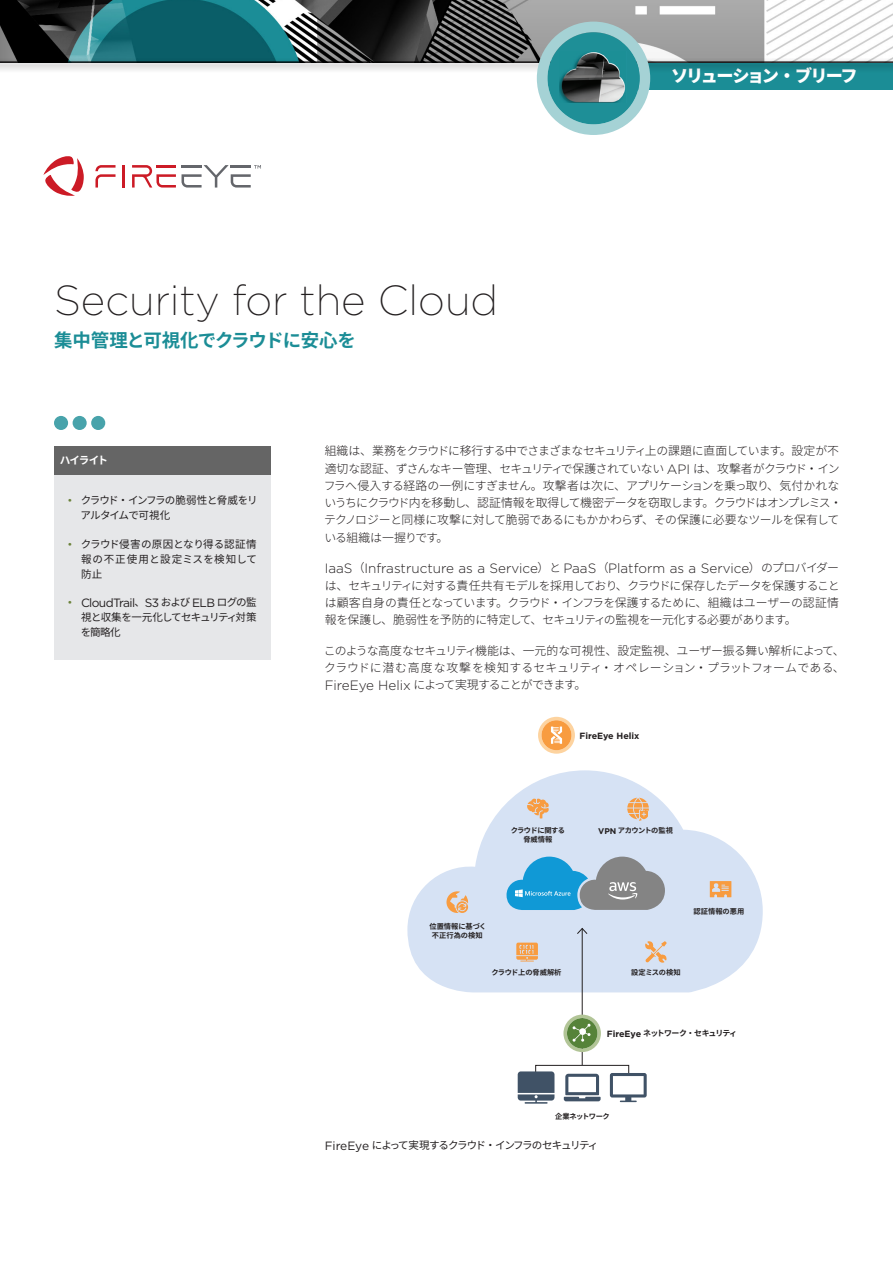
<style>
.page{position:relative;width:893px;height:1263px;background:#fff}
.page>*{position:absolute;margin:0;border:0;box-sizing:border-box;transform-origin:0 0}
.t1{font:200 42px "Gotham";color:#231f20}
.t2{font:700 18.45px "Noto Sans CJ Kjp";letter-spacing:-.035em;color:#1b8d96}
.t3{font:900 17.1px "Noto Sans CJ Kjp";letter-spacing:-.125em;color:#fff}
.Body_Text_9_12{font:300 13.5px "Gotham";color:#231f20}
.t4{font:12px "Gotham";letter-spacing:-.05em;color:#231f20}
.Body_Text_9_12-2{font:300 11.85px/17.2px "Noto Sans CJ Kjp";letter-spacing:-.045em;color:#231f20;text-align:justify}
.t5{font:10.5px/15px "Noto Sans CJ Kjp";letter-spacing:-.055em;color:#231f20}
.t6{font:10.5px "Noto Sans CJ Kjp";letter-spacing:-.11em;color:#231f20}
.t7{font:10.5px/15px "Noto Sans CJ Kjp";letter-spacing:-.075em;color:#231f20}
.t8{font:700 10.5px "Noto Sans CJ Kjp";letter-spacing:-.1em;color:#fff}
.Subhead_Level_1{font:700 9px "Gotham";color:#231f20}
.Subhead_Level_1-2{font:700 7.95px "Noto Sans CJ Kjp";letter-spacing:-.105em;color:#231f20}
.Subhead_Level_1-3{font:700 7.2px/9px "Noto Sans CJ Kjp";letter-spacing:-.015em;color:#231f20;text-align:center}
.Subhead_Level_1-4{font:700 7.2px/9px "Noto Sans CJ Kjp";letter-spacing:-.045em;color:#231f20;text-align:center}
.Subhead_Level_1-5{font:700 7.2px "Noto Sans CJ Kjp";letter-spacing:-.06em;color:#231f20}
.Subhead_Level_1-6{font:700 7.2px "Noto Sans CJ Kjp";letter-spacing:-.065em;color:#231f20}
.s1{font-family:"Gotham";color:#6b823a}
.s2{font-size:10.5px;color:#6b823a}
.s3{font-family:"Noto Sans CJ Kjp";font-size:10.5px}
.s4{font-family:"Gotham";font-size:13.5px}
.s5{font-family:"Noto Sans CJ Kjp";font-size:11.85px}
.s6{font-family:"Gotham";font-size:8.25px}
.s7{font-family:"Gotham";font-size:9px}
.s8{font-family:"Gotham";font-size:12px}
</style>
<div class="page">
<div style="left:610px;top:63px;width:283px;height:27px;background:#1b8d96"></div>
<div style="left:54px;top:446px;width:216px;height:29px;background:#656565"></div>
<div style="left:54px;top:475px;width:216px;height:184px;background:#e6e7e9"></div>
<img style="left:0;top:0;width:893px;height:57px">
<div style="left:0;top:57px;width:893px;height:16px;background:#231f20;opacity:.75"></div>
<hr style="left:0;top:61px;width:893px;height:2px;background:#231f20">
<div style="left:54px;top:416px;width:14px;height:14px;background:#48a3ab;border-radius:50%"></div>
<div style="left:73px;top:416px;width:14px;height:14px;background:#48a3ab;border-radius:50%"></div>
<div style="left:91px;top:416px;width:14px;height:14px;background:#48a3ab;border-radius:50%"></div>
<svg style="left:537px;top:22px;width:113px;height:113px"></svg>
<div style="left:547px;top:32px;width:93px;height:92px;background:#1e8f97;border-radius:50%"></div>
<img style="left:560px;top:52px;width:65px;height:51px">
<svg style="left:407px;top:770px;width:356px;height:222px;fill:#d6e2f4"></svg>
<div style="left:535px;top:1065px;width:94px;height:10px;border:1px solid #231f20"></div>
<svg style="left:518px;top:1071px;width:36px;height:33px"></svg>
<svg style="left:564px;top:1074px;width:37px;height:27px"></svg>
<svg style="left:610px;top:1073px;width:37px;height:29px"></svg>
<svg style="left:527px;top:799px;width:22px;height:19px"></svg>
<svg style="left:627px;top:798px;width:22px;height:23px"></svg>
<svg style="left:446px;top:891px;width:22px;height:22px"></svg>
<svg style="left:710px;top:881px;width:21px;height:16px"></svg>
<svg style="left:645px;top:941px;width:22px;height:22px"></svg>
<svg style="left:516px;top:943px;width:22px;height:18px"></svg>
<hr style="left:582px;top:928px;width:1px;height:137px;background:#231f20">
<svg style="left:576px;top:927px;width:12px;height:8px"></svg>
<svg style="left:507px;top:857px;width:158px;height:53px"></svg>
<svg style="left:563px;top:1014px;width:38px;height:38px"></svg>
<svg style="left:538px;top:717px;width:37px;height:37px"></svg>
<hr style="left:122px;top:165px;width:3px;height:23px;background:#cc1b26">
<svg style="left:95px;top:165px;width:21px;height:23px"></svg>
<svg style="left:43px;top:156px;width:41px;height:40px"></svg>
<svg style="left:132px;top:165px;width:129px;height:23px"></svg>
<p class="t1" style="left:54px;top:274px;width:446px">Security for the Cloud</p>
<p class="t2" style="left:54px;top:330px;width:303px">集中管理と可視化でクラウドに安心を</p>
<p class="t3" style="left:671px;top:66px;width:188px">ソリューション・ブリーフ</p>
<p class="t8" style="left:60px;top:454px;width:50px">ハイライト</p>
<p class="t5" style="left:81px;top:493px;width:179px;text-indent:-13px"><span class="s1">•</span> クラウド・インフラの脆弱性と脅威をリアルタイムで可視化</p>
<p class="t5" style="left:81px;top:537px;width:178px;text-align:justify;text-indent:-14px"><span class="s1">•</span> クラウド侵害の原因となり得る認証情報の不正使用と設定ミスを検知して防止</p>
<p class="t4" style="left:68px;top:595px;width:191px"><span class="s2">•</span> CloudTrail<span class="s3">、</span>S3 <span class="s3">および</span> ELB <span class="s3">ログの監</span></p>
<p class="t7" style="left:81px;top:610px;width:177px">視と収集を一元化してセキュリティ対策を簡略化</p>
<p class="Body_Text_9_12-2" style="left:324px;top:443px;width:520px;text-align:left">組織は、業務をクラウドに移行する中でさまざまなセキュリティ上の課題に直面しています。設定が不適切な認証、ずさんなキー管理、セキュリティで保護されていない <span class="s4">API</span> は、攻撃者がクラウド・インフラへ侵入する経路の一例にすぎません。攻撃者は次に、アプリケーションを乗っ取り、気付かれないうちにクラウド内を移動し、認証情報を取得して機密データを窃取します。クラウドはオンプレミス・テクノロジーと同様に攻撃に対して脆弱であるにもかかわらず、その保護に必要なツールを保有している組織は一握りです。</p>
<p class="Body_Text_9_12" style="left:325px;top:560px;width:516px">IaaS<span class="s5">（</span>Infrastructure as a Service<span class="s5">）と</span> PaaS<span class="s5">（</span>Platform as a Service<span class="s5">）のプロバイダー</span></p>
<p class="Body_Text_9_12-2" style="left:325px;top:577px;width:517px">は、セキュリティに対する責任共有モデルを採用しており、クラウドに保存したデータを保護することは顧客自身の責任となっています。クラウド・インフラを保護するために、組織はユーザーの認証情報を保護し、脆弱性を予防的に特定して、セキュリティの監視を一元化する必要があります。</p>
<p class="Body_Text_9_12-2" style="left:324px;top:642px;width:522px">このような高度なセキュリティ機能は、一元的な可視性、設定監視、ユーザー振る舞い解析によって、クラウドに潜む高度な攻撃を検知するセキュリティ・オペレーション・プラットフォームである、<span class="s4">FireEye Helix</span> によって実現することができます。</p>
<p class="Subhead_Level_1" style="left:579px;top:730px;width:62px">FireEye Helix</p>
<p class="Subhead_Level_1-4" style="left:511px;top:826px;width:56px">クラウドに関する脅威情報</p>
<p class="Subhead_Level_1-5" style="left:598px;top:826px;width:76px"><span class="s6">VPN</span> アカウントの監視</p>
<p class="Subhead_Level_1-3" style="left:429px;top:922px;width:58px">位置情報に基づく不正行為の検知</p>
<p class="Subhead_Level_1-3" style="left:491px;top:968px;width:72px">クラウド上の脅威解析</p>
<p class="Subhead_Level_1-3" style="left:631px;top:968px;width:51px">設定ミスの検知</p>
<p class="Subhead_Level_1-3" style="left:693px;top:907px;width:52px">認証情報の悪用</p>
<p class="Subhead_Level_1-2" style="left:607px;top:1029px;width:132px"><span class="s7">FireEye</span> ネットワーク・セキュリティ</p>
<p class="Subhead_Level_1-6" style="left:555px;top:1112px;width:56px">企業ネットワーク</p>
<p class="t6" style="left:325px;top:1139px;width:275px"><span class="s8">FireEye</span> によって実現するクラウド・インフラのセキュリティ</p>
</div>
